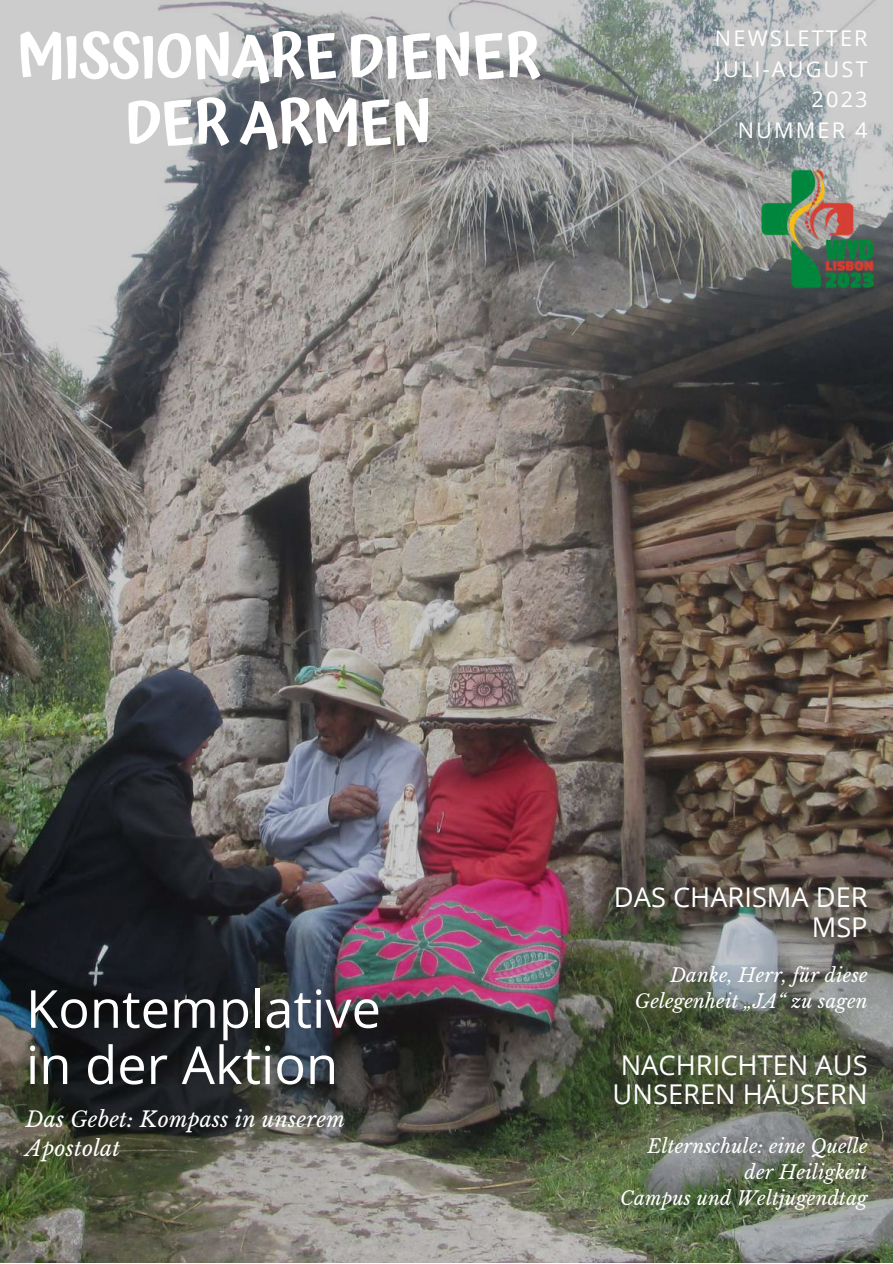
<style>
.page{position:relative;width:893px;height:1264px;background:#fff}
.page>*{position:absolute;margin:0;border:0;box-sizing:border-box;transform-origin:0 0}
.t1{font:600 59.7px/66.3px "Atma";letter-spacing:-.02em;color:#fff;text-align:center}
.t2{font:52.5px/56.2px "Open Sans";color:#fff}
.t3{font:27.3px/29.2px "Open Sans";color:#fff}
.t4{font:27.15px/29.5px "Open Sans";color:#fff;text-align:right}
.t5{font:21.75px/30.3px "Open Sans";letter-spacing:.1em;color:#fff;text-align:right}
.t6{font:italic 21.3px/29.2px "Libre Baskerville";letter-spacing:.01em;color:#fff}
.t7{font:italic 18.9px/25.8px "Libre Baskerville";letter-spacing:.01em;color:#fff;text-align:right}
.t8{font:italic 18.75px/26.1px "Libre Baskerville";letter-spacing:.01em;color:#fff;text-align:right}
</style>
<div class="page">
<img style="left:0;top:0;width:892px;height:1262px">
<img style="left:742px;top:155px;width:150px;height:147px">
<h1 class="t1" style="left:17px;top:23px;width:525px">MISSIONARE DIENER<br>DER ARMEN</h1>
<p class="t5" style="left:715px;top:23px;width:154px">NEWSLETTER<br>JULI-AUGUST<br>2023<br>NUMMER 4</p>
<h2 class="t2" style="left:26px;top:979px;width:356px">Kontemplative in der Aktion</h2>
<p class="t6" style="left:26px;top:1105px;width:320px">Das Gebet: Kompass in unserem<br>Apostolat</p>
<h3 class="t4" style="left:614px;top:881px;width:255px">DAS CHARISMA DER<br>MSP</h3>
<p class="t8" style="left:635px;top:962px;width:234px">Danke, Herr, für diese<br>Gelegenheit „JA“ zu sagen</p>
<h3 class="t3" style="left:612px;top:1049px;width:256px">NACHRICHTEN AUS<br>UNSEREN HÄUSERN</h3>
<p class="t7" style="left:620px;top:1133px;width:249px">Elternschule: eine Quelle der Heiligkeit<br>Campus und Weltjugendtag</p>
</div>
